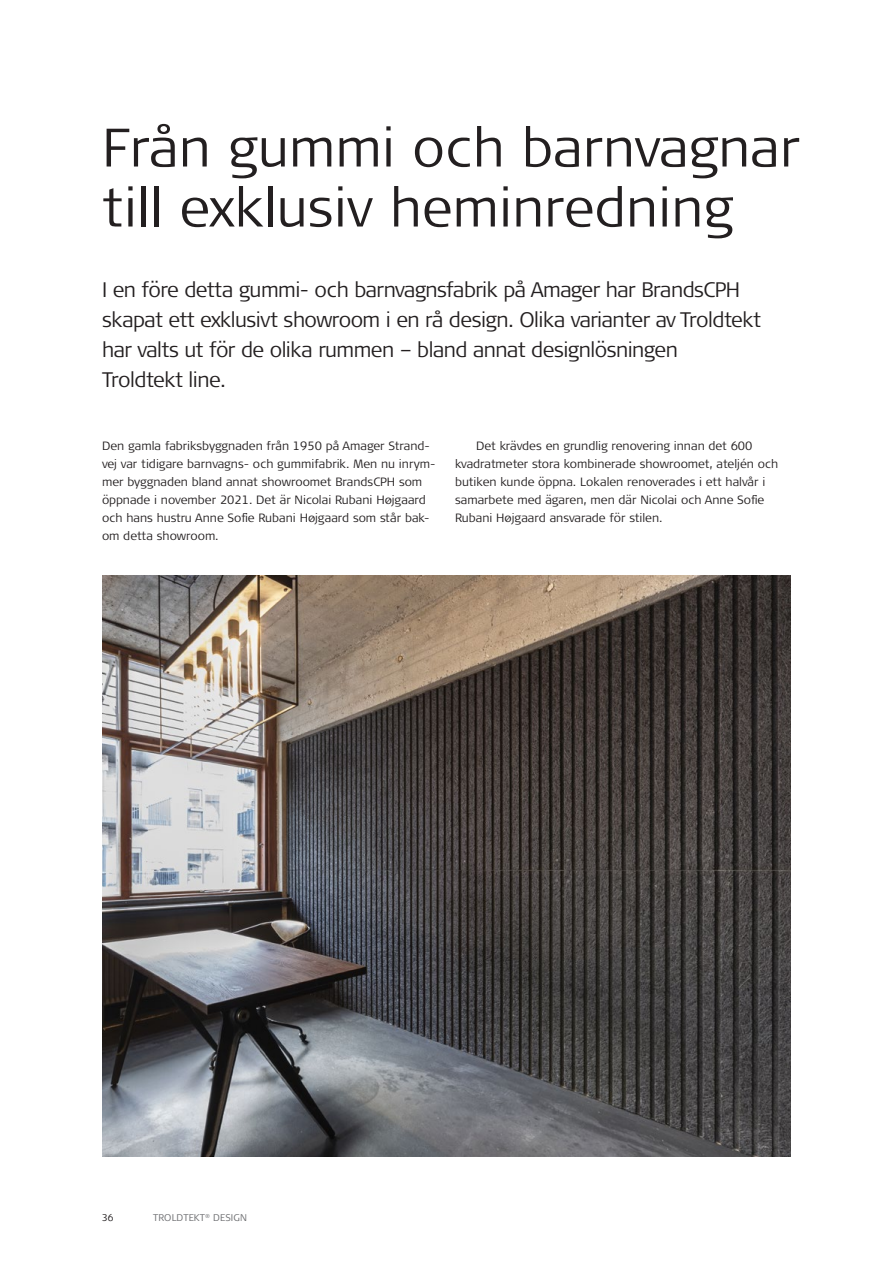
<style>
.page{position:relative;width:893px;height:1263px;background:#fff}
.page>*{position:absolute;margin:0;border:0;box-sizing:border-box;transform-origin:0 0}
.t1{font:300 54px/60px "Signa Pro";color:#231f20}
.Ingress{font:300 21px/30px "Signa Pro";letter-spacing:-.025em;color:#231f20}
.Brødtekst{font:300 12px/18px "Signa Pro";color:#231f20}
.Brødtekst_indryk{font:300 12px/18px "Signa Pro";color:#231f20}
.t2{font:300 9.75px "Signa Pro";letter-spacing:.01em;color:#6c6d70}
.t3{font:300 9.75px "Signa Pro";color:#231f20}
</style>
<div class="page">
<img style="left:102px;top:575px;width:689px;height:582px">
<p class="t1" style="left:102px;top:115px;width:699px">Från gummi och barnvagnar till exklusiv heminredning</p>
<p class="Ingress" style="left:102px;top:274px;width:660px">I en före detta gummi- och barnvagnsfabrik på Amager har BrandsCPH skapat ett exklusivt showroom i en rå design. Olika varianter av Troldtekt har valts ut för de olika rummen – bland annat designlösningen Troldtekt line.</p>
<p class="Brødtekst" style="left:102px;top:436px;width:335px">Den gamla fabriksbyggnaden från 1950 på Amager Strand&shy;vej var tidigare barnvagns- och gummifabrik. Men nu inrym&shy;mer byggnaden bland annat showroomet BrandsCPH som öppnade i november 2021. Det är Nicolai Rubani Højgaard och hans hustru Anne Sofie Rubani Højgaard som står bak&shy;om detta showroom.</p>
<p class="Brødtekst_indryk" style="left:455px;top:436px;width:325px;text-indent:21px">Det krävdes en grundlig renovering innan det 600 kvadratmeter stora kombinerade showroomet, ateljén och butiken kunde öppna. Lokalen renoverades i ett halvår i samarbete med ägaren, men där Nicolai och Anne Sofie Rubani Højgaard ansvarade för stilen.</p>
<p class="t3" style="left:102px;top:1211px;width:13px">36</p>
<p class="t2" style="left:153px;top:1211px;width:95px">TROLDTEKT<sup>®</sup> DESIGN</p>
</div>
